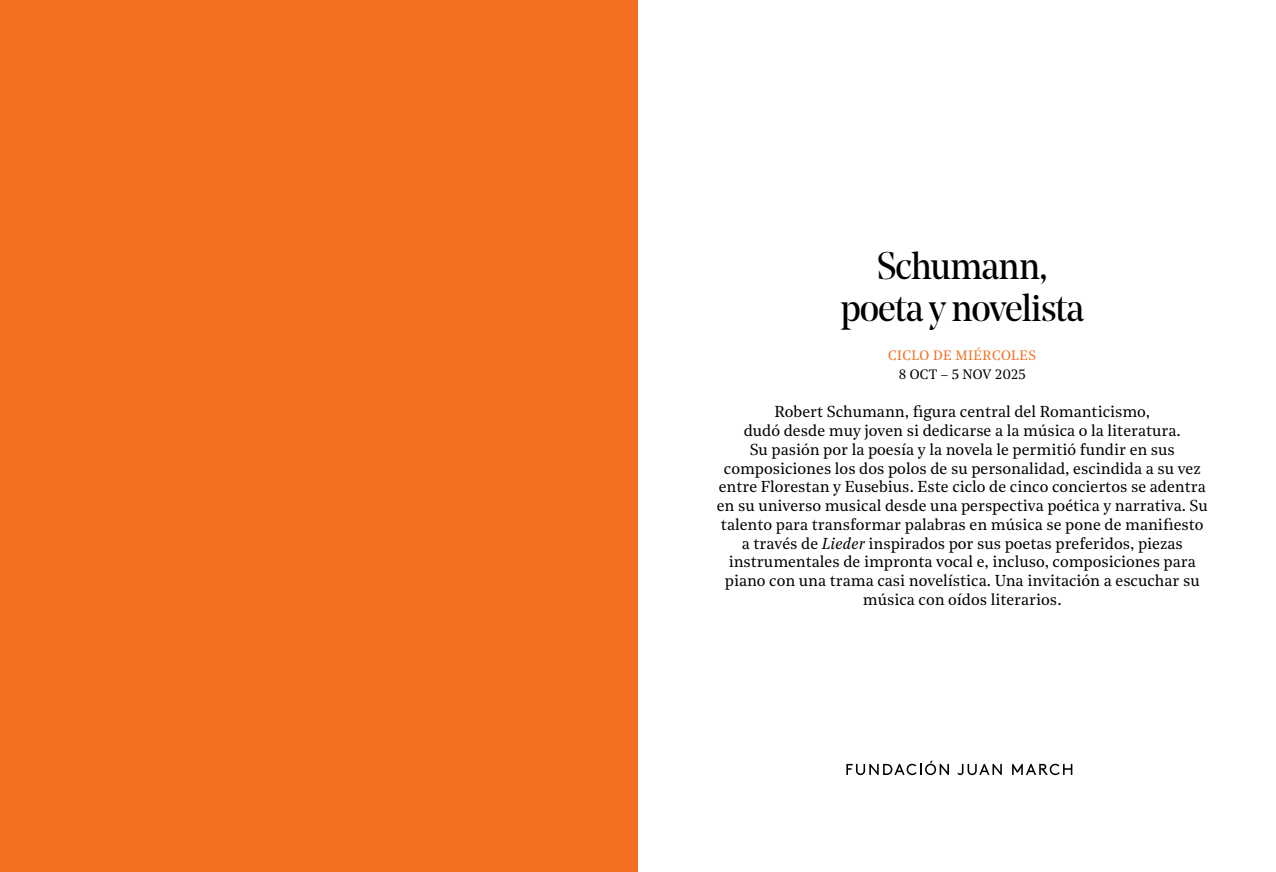
<style>
.page{position:relative;width:1276px;height:872px;background:#fff}
.page>*{position:absolute;margin:0;border:0;box-sizing:border-box;transform-origin:0 0}
.t1{font:38.25px/42px "Noe Display";letter-spacing:-.03em;color:#000;text-align:center}
.t2{font:15.75px/18.8px "Noe Text";color:#000;text-align:center}
.t3{font:13.5px "Noe Text";letter-spacing:.035em;color:#f36f21}
.t4{font:13.5px "Noe Text";letter-spacing:.015em;color:#000}
.s1{font-style:italic}
</style>
<div class="page">
<svg style="left:846px;top:760px;width:103px;height:15px"></svg>
<svg style="left:957px;top:764px;width:45px;height:11px"></svg>
<svg style="left:1012px;top:763px;width:60px;height:12px"></svg>
<div style="left:0;top:0;width:638px;height:872px;background:#f36f21"></div>
<h1 class="t1" style="left:840px;top:244px;width:245px">Schumann, poeta y novelista</h1>
<p class="t3" style="left:888px;top:345px;width:149px">CICLO DE MIÉRCOLES</p>
<p class="t4" style="left:899px;top:364px;width:128px">8 OCT – 5 NOV 2025</p>
<p class="t2" style="left:717px;top:402px;width:492px">Robert Schumann, figura central del Romanticismo,<br>dudó desde muy joven si dedicarse a la música o la literatura.<br>Su pasión por la poesía y la novela le permitió fundir en sus composiciones los dos polos de su personalidad, escindida a su vez entre Florestan y Eusebius. Este ciclo de cinco conciertos se adentra en su universo musical desde una perspectiva poética y narrativa. Su talento para transformar palabras en música se pone de manifiesto a través de <span class="s1">Lieder</span> inspirados por sus poetas preferidos, piezas instrumentales de impronta vocal e, incluso, composiciones para piano con una trama casi novelística. Una invitación a escuchar su música con oídos literarios.</p>
</div>
